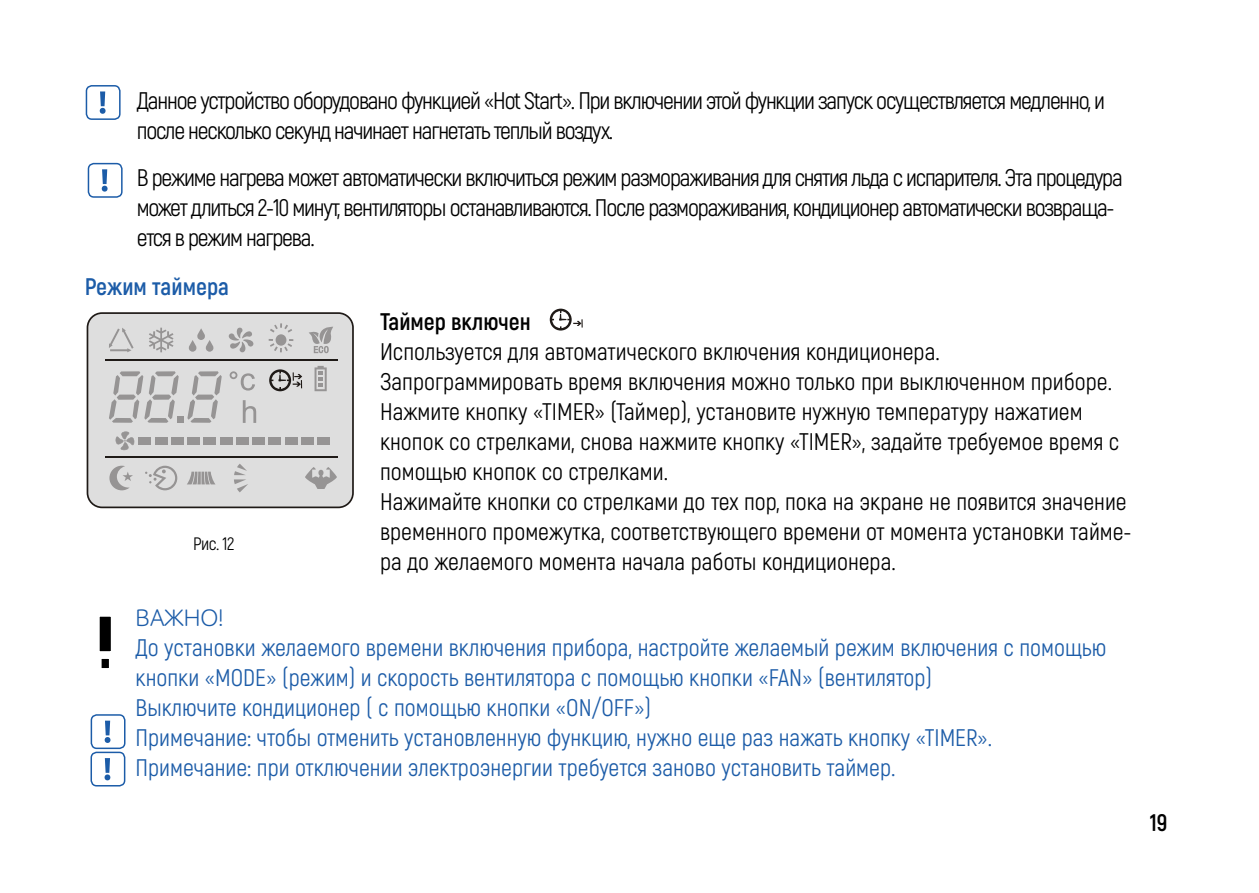
<style>
.page{position:relative;width:1259px;height:893px;background:#fff}
.page>*{position:absolute;margin:0;border:0;box-sizing:border-box;transform-origin:0 0}
.t1{font:24px/30px "Akrobat";letter-spacing:-.015em;color:#000}
.t2{font:24px/30px "Akrobat";letter-spacing:-.05em;color:#000}
.t3{font:24px/30px "Akrobat";color:#1c5ca8}
.t4{font:700 24px "Akrobat";color:#000}
.t5{font:700 24px "Akrobat";color:#1c5ca8}
.t6{font:24px "ALS Schlangesans";color:#1c5ca8}
.t7{font:18px "Akrobat";color:#000}
</style>
<div class="page">
<div style="left:98px;top:615px;width:14px;height:38px;background:#000"></div>
<div style="left:97px;top:614px;width:17px;height:40px;border:3px solid #fff"></div>
<div style="left:100px;top:657px;width:10px;height:12px;background:#000"></div>
<div style="left:99px;top:656px;width:13px;height:15px;border:3px solid #fff"></div>
<div style="left:87px;top:313px;width:266px;height:194px;background:#dedede;border-radius:15px"></div>
<div style="left:87px;top:312px;width:267px;height:196px;border:2px solid #1f1a17;border-radius:15px"></div>
<svg style="left:115px;top:431px;width:20px;height:20px"></svg>
<div style="left:138px;top:437px;width:13px;height:8px;background:#969494"></div>
<div style="left:155px;top:437px;width:12px;height:8px;background:#969494"></div>
<div style="left:171px;top:437px;width:13px;height:8px;background:#969494"></div>
<div style="left:187px;top:437px;width:13px;height:8px;background:#969494"></div>
<div style="left:203px;top:437px;width:13px;height:8px;background:#969494"></div>
<div style="left:220px;top:437px;width:13px;height:8px;background:#969494"></div>
<div style="left:236px;top:437px;width:13px;height:8px;background:#969494"></div>
<div style="left:252px;top:437px;width:13px;height:8px;background:#969494"></div>
<div style="left:268px;top:437px;width:13px;height:8px;background:#969494"></div>
<div style="left:285px;top:437px;width:13px;height:8px;background:#969494"></div>
<div style="left:301px;top:437px;width:13px;height:8px;background:#969494"></div>
<div style="left:317px;top:437px;width:13px;height:8px;background:#969494"></div>
<svg style="left:149px;top:328px;width:24px;height:24px"></svg>
<div style="left:276px;top:334px;width:10px;height:12px;background:#969494;border-radius:50%"></div>
<svg style="left:269px;top:339px;width:24px;height:13px"></svg>
<svg style="left:270px;top:323px;width:22px;height:10px"></svg>
<svg style="left:109px;top:328px;width:25px;height:24px"></svg>
<svg style="left:229px;top:328px;width:24px;height:24px"></svg>
<svg style="left:189px;top:328px;width:25px;height:24px"></svg>
<svg style="left:309px;top:326px;width:24px;height:27px"></svg>
<svg style="left:145px;top:466px;width:32px;height:24px"></svg>
<svg style="left:305px;top:467px;width:32px;height:22px"></svg>
<svg style="left:234px;top:464px;width:14px;height:28px"></svg>
<svg style="left:109px;top:466px;width:24px;height:24px"></svg>
<svg style="left:109px;top:371px;width:70px;height:52px"></svg>
<svg style="left:187px;top:371px;width:35px;height:52px"></svg>
<div style="left:177px;top:416px;width:6px;height:7px;background:#969494"></div>
<svg style="left:243px;top:400px;width:13px;height:23px"></svg>
<svg style="left:231px;top:373px;width:24px;height:18px"></svg>
<svg style="left:230px;top:371px;width:7px;height:8px"></svg>
<svg style="left:314px;top:366px;width:13px;height:25px"></svg>
<svg style="left:269px;top:369px;width:33px;height:22px"></svg>
<hr style="left:106px;top:359px;width:232px;height:2px;background:#1f1a17">
<hr style="left:105px;top:456px;width:232px;height:1px;background:#1f1a17">
<svg style="left:187px;top:472px;width:28px;height:12px"></svg>
<div style="left:86px;top:85px;width:35px;height:35px;border:2px solid #1c5ca8;border-radius:5px"></div>
<div style="left:100px;top:91px;width:5px;height:15px;background:#1c5ca8"></div>
<svg style="left:100px;top:108px;width:6px;height:6px"></svg>
<div style="left:91px;top:714px;width:34px;height:35px;border:2px solid #1c5ca8;border-radius:5px"></div>
<div style="left:105px;top:721px;width:5px;height:14px;background:#1c5ca8"></div>
<svg style="left:105px;top:737px;width:5px;height:6px"></svg>
<div style="left:88px;top:163px;width:35px;height:35px;border:2px solid #1c5ca8;border-radius:5px"></div>
<div style="left:102px;top:169px;width:5px;height:15px;background:#1c5ca8"></div>
<svg style="left:102px;top:186px;width:6px;height:6px"></svg>
<div style="left:90px;top:752px;width:35px;height:34px;border:2px solid #1c5ca8;border-radius:5px"></div>
<div style="left:105px;top:758px;width:5px;height:15px;background:#1c5ca8"></div>
<svg style="left:105px;top:774px;width:5px;height:6px"></svg>
<svg style="left:550px;top:309px;width:33px;height:22px"></svg>
<p class="t2" style="left:137px;top:85px;width:970px">Данное устройство оборудовано функцией «Hot Start». При включении этой функции запуск осуществляется медленно, и после несколько секунд начинает нагнетать теплый воздух.</p>
<p class="t2" style="left:137px;top:162px;width:987px">В режиме нагрева может автоматически включиться режим размораживания для снятия льда с испарителя. Эта процедура может длиться 2-10 минут, вентиляторы останавливаются. После размораживания, кондиционер автоматически возвраща&shy;ется в режим нагрева.</p>
<p class="t5" style="left:85px;top:271px;width:146px">Режим таймера</p>
<p class="t7" style="left:193px;top:532px;width:43px">Рис. 12</p>
<p class="t4" style="left:380px;top:307px;width:152px">Таймер включен</p>
<p class="t1" style="left:380px;top:337px;width:753px">Используется для автоматического включения кондиционера.<br>Запрограммировать время включения можно только при выключенном приборе.<br>Нажмите кнопку «TIMER» (Таймер), установите нужную температуру нажатием кнопок со стрелками, снова нажмите кнопку «TIMER», задайте требуемое время с помощью кнопок со стрелками.<br>Нажимайте кнопки со стрелками до тех пор, пока на экране не появится значение временного промежутка, соответствующего времени от момента установки тайме&shy;ра до желаемого момента начала работы кондиционера.</p>
<p class="t6" style="left:135px;top:604px;width:89px">ВАЖНО!</p>
<p class="t3" style="left:135px;top:633px;width:972px">До установки желаемого времени включения прибора, настройте желаемый режим включения с помощью кнопки «MODE» (режим) и скорость вентилятора с помощью кнопки «FAN» (вентилятор)<br>Выключите кондиционер ( с помощью кнопки «ON/OFF»)<br>Примечание: чтобы отменить установленную функцию, нужно еще раз нажать кнопку «TIMER».<br>Примечание: при отключении электроэнергии требуется заново установить таймер.</p>
<p class="t4" style="left:1149px;top:807px;width:19px">19</p>
</div>
